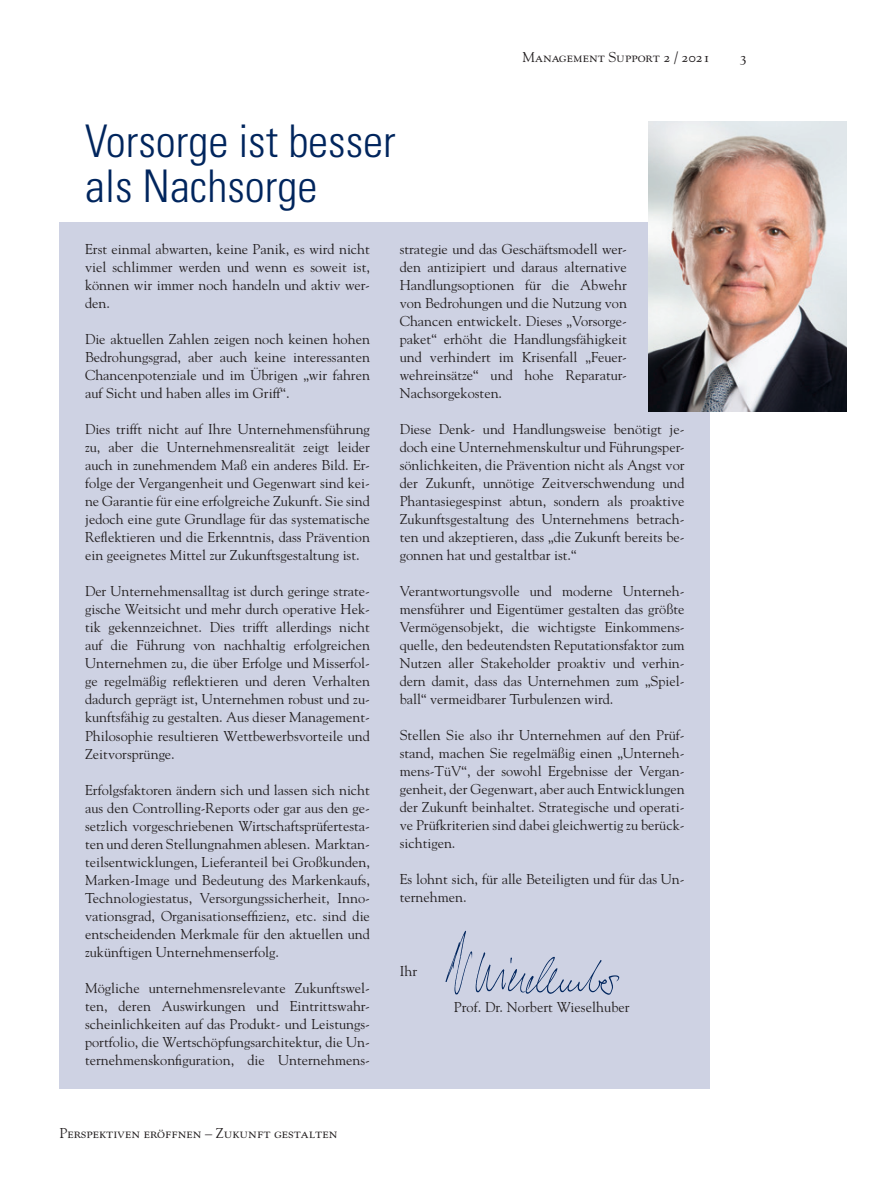
<style>
.page{position:relative;width:893px;height:1191px;background:#fff}
.page>*{position:absolute;margin:0;border:0;box-sizing:border-box;transform-origin:0 0}
.t1{font:300 condensed 45px/45px "Univers";color:#00255d}
.t2{font:14.25px/18px "Goudy";color:#231f20;text-align:justify}
.t3{font:14.25px "Goudy SC";color:#231f20}
</style>
<div class="page">
<div style="left:60px;top:223px;width:650px;height:866px;background:#ced2e3"></div>
<img style="left:648px;top:122px;width:198px;height:289px">
<img style="left:445px;top:930px;width:175px;height:65px">
<p class="t3" style="left:522px;top:49px;width:189px">Management Support 2 / 2021</p>
<p class="t3" style="left:740px;top:49px;width:9px">3</p>
<h1 class="t1" style="left:85px;top:119px;width:312px">Vorsorge ist besser als Nachsorge</h1>
<p class="t2" style="left:85px;top:240px;width:286px">Erst einmal abwarten, keine Panik, es wird nicht viel schlimmer werden und wenn es soweit ist, können wir immer noch handeln und aktiv wer&shy;den.</p>
<p class="t2" style="left:85px;top:330px;width:286px">Die aktuellen Zahlen zeigen noch keinen hohen Bedrohungsgrad, aber auch keine interessanten Chancenpotenziale und im Übrigen „wir fahren auf Sicht und haben alles im Griff“.</p>
<p class="t2" style="left:85px;top:420px;width:286px">Dies trifft nicht auf Ihre Unternehmensführung zu, aber die Unternehmensrealität zeigt leider auch in zunehmendem Maß ein anderes Bild. Er&shy;folge der Vergangenheit und Gegenwart sind kei&shy;ne Garantie für eine erfolgreiche Zukunft. Sie sind jedoch eine gute Grundlage für das systematische Reflektieren und die Erkenntnis, dass Prävention ein geeignetes Mittel zur Zukunftsgestaltung ist.</p>
<p class="t2" style="left:85px;top:582px;width:286px">Der Unternehmensalltag ist durch geringe strate&shy;gische Weitsicht und mehr durch operative Hek&shy;tik gekennzeichnet. Dies trifft allerdings nicht auf die Führung von nachhaltig erfolgreichen Unternehmen zu, die über Erfolge und Misserfol&shy;ge regelmäßig reflektieren und deren Verhalten dadurch geprägt ist, Unternehmen robust und zu&shy;kunftsfähig zu gestalten. Aus dieser Management-Philosophie resultieren Wettbewerbsvorteile und Zeitvorsprünge.</p>
<p class="t2" style="left:85px;top:780px;width:286px">Erfolgsfaktoren ändern sich und lassen sich nicht aus den Controlling-Reports oder gar aus den ge&shy;setzlich vorgeschriebenen Wirtschaftsprüfertesta&shy;ten und deren Stellungnahmen ablesen. Marktan&shy;teilsentwicklungen, Lieferanteil bei Großkunden, Marken-Image und Bedeutung des Markenkaufs, Technologiestatus, Versorgungssicherheit, Inno&shy;vationsgrad, Organisationseffizienz, etc. sind die entscheidenden Merkmale für den aktuellen und zukünftigen Unternehmenserfolg.</p>
<p class="t2" style="left:85px;top:978px;width:286px">Mögliche unternehmensrelevante Zukunftswel&shy;ten, deren Auswirkungen und Eintrittswahr&shy;scheinlichkeiten auf das Produkt- und Leistungs&shy;portfolio, die Wertschöpfungsarchitektur, die Un&shy;ternehmenskonfiguration, die Unternehmens-</p>
<p class="t2" style="left:400px;top:240px;width:229px">strategie und das Geschäftsmodell wer&shy;den antizipiert und daraus alternative Handlungsoptionen für die Abwehr von Bedrohungen und die Nutzung von Chancen entwickelt. Dieses „Vorsorge&shy;paket“ erhöht die Handlungsfähigkeit und verhindert im Krisenfall „Feuer&shy;wehreinsätze“ und hohe Reparatur-Nachsorgekosten.</p>
<p class="t2" style="left:400px;top:420px;width:286px">Diese Denk- und Handlungsweise benötigt je&shy;doch eine Unternehmenskultur und Führungsper&shy;sönlichkeiten, die Prävention nicht als Angst vor der Zukunft, unnötige Zeitverschwendung und Phantasiegespinst abtun, sondern als proaktive Zukunftsgestaltung des Unternehmens betrach&shy;ten und akzeptieren, dass „die Zukunft bereits be&shy;gonnen hat und gestaltbar ist.“</p>
<p class="t2" style="left:400px;top:582px;width:286px">Verantwortungsvolle und moderne Unterneh&shy;mensführer und Eigentümer gestalten das größte Vermögensobjekt, die wichtigste Einkommens&shy;quelle, den bedeutendsten Reputationsfaktor zum Nutzen aller Stakeholder proaktiv und verhin&shy;dern damit, dass das Unternehmen zum „Spiel&shy;ball“ vermeidbarer Turbulenzen wird.</p>
<p class="t2" style="left:400px;top:726px;width:286px">Stellen Sie also ihr Unternehmen auf den Prüf&shy;stand, machen Sie regelmäßig einen „Unterneh&shy;mens-TüV“, der sowohl Ergebnisse der Vergan&shy;genheit, der Gegenwart, aber auch Entwicklungen der Zukunft beinhaltet. Strategische und operati&shy;ve Prüfkriterien sind dabei gleichwertig zu berück&shy;sichtigen.</p>
<p class="t2" style="left:400px;top:870px;width:286px">Es lohnt sich, für alle Beteiligten und für das Un&shy;ternehmen.</p>
<p class="t2" style="left:400px;top:961px;width:19px">Ihr</p>
<p class="t2" style="left:454px;top:997px;width:178px">Prof. Dr. Norbert Wieselhuber</p>
<p class="t3" style="left:60px;top:1125px;width:279px">Perspektiven eröffnen – Zukunft gestalten</p>
</div>
